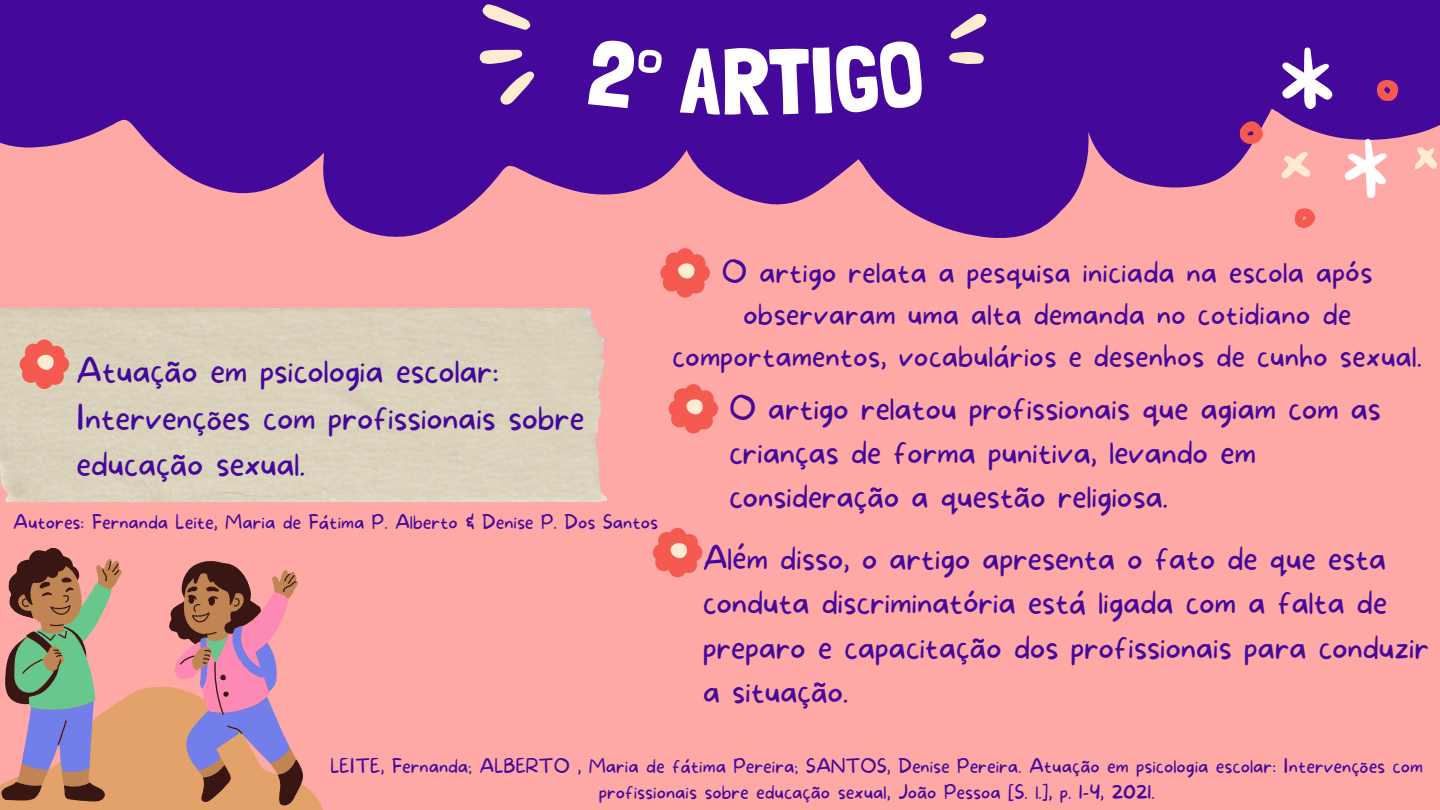
<style>
.page{position:relative;width:1440px;height:810px;background:#ffa9a7}
.page>*{position:absolute;margin:0;border:0;box-sizing:border-box;transform-origin:0 0}
.t1{font:92.7px "Londrina Solid";color:#fff}
.t2{font:100 33.2px/46.5px "More Sugar";letter-spacing:-.01em;color:#44089b}
.t3{font:100 32px/44.2px "More Sugar";letter-spacing:-.01em;color:#44089b}
.t4{font:100 30px/42px "More Sugar";color:#44089b;text-align:center}
.t5{font:100 19px/26.2px "More Sugar";color:#44089b;text-align:center}
</style>
<div class="page">
<svg style="left:0;top:0;width:217px;height:190px;fill:#44089b"></svg>
<svg style="left:217px;top:0;width:358px;height:237px;fill:#44089b"></svg>
<svg style="left:575px;top:0;width:311px;height:205px;background:#5b1c9c"></svg>
<svg style="left:886px;top:0;width:554px;height:238px;fill:#44089b"></svg>
<svg style="left:1414px;top:146px;width:23px;height:25px"></svg>
<svg style="left:1279px;top:46px;width:55px;height:65px;background:#8963c0"></svg>
<svg style="left:1342px;top:138px;width:48px;height:61px"></svg>
<svg style="left:1280px;top:152px;width:31px;height:27px"></svg>
<svg style="left:1239px;top:121px;width:25px;height:24px"></svg>
<svg style="left:1376px;top:79px;width:23px;height:23px"></svg>
<svg style="left:1294px;top:207px;width:22px;height:22px"></svg>
<svg style="left:476px;top:0;width:60px;height:109px;background:#6f3da7"></svg>
<svg style="left:950px;top:11px;width:38px;height:31px"></svg>
<svg style="left:948px;top:50px;width:37px;height:16px"></svg>
<div style="left:0;top:308px;width:607px;height:194px;background:#dbd2bc"></div>
<svg style="left:20px;top:340px;width:49px;height:49px;background:#ee8678"></svg>
<svg style="left:0;top:548px;width:317px;height:262px"></svg>
<svg style="left:669px;top:384px;width:49px;height:50px"></svg>
<svg style="left:660px;top:248px;width:50px;height:50px"></svg>
<svg style="left:653px;top:528px;width:49px;height:49px"></svg>
<div style="left:588px;top:37px;width:74px;height:72px;background:#44089b"></div>
<div style="left:680px;top:46px;width:43px;height:69px;background:#44089b"></div>
<div style="left:769px;top:38px;width:156px;height:77px;background:#44089b"></div>
<p class="t1" style="left:721px;top:27px;width:50px">R</p>
<p class="t2" style="left:76px;top:350px;width:510px">Atuação em psicologia escolar:<br>Intervenções com profissionais sobre educação sexual.</p>
<p class="t5" style="left:13px;top:510px;width:646px">Autores: Fernanda Leite, Maria de Fátima P. Alberto &amp; Denise P. Dos Santos</p>
<p class="t4" style="left:672px;top:253px;width:752px">O artigo relata a pesquisa iniciada na escola após observaram uma alta demanda no cotidiano de comportamentos, vocabulários e desenhos de cunho sexual.</p>
<p class="t3" style="left:729px;top:388px;width:654px">O artigo relatou profissionais que agiam com as crianças de forma punitiva, levando em consideração a questão religiosa.</p>
<p class="t3" style="left:703px;top:538px;width:728px">Além disso, o artigo apresenta o fato de que esta conduta discriminatória está ligada com a falta de preparo e capacitação dos profissionais para conduzir a situação.</p>
<p class="t5" style="left:330px;top:754px;width:1094px">LEITE, Fernanda; ALBERTO , Maria de fátima Pereira; SANTOS, Denise Pereira. Atuação em psicologia escolar: Intervenções com profissionais sobre educação sexual, João Pessoa [S. l.], p. 1-4, 2021.</p>
</div>
